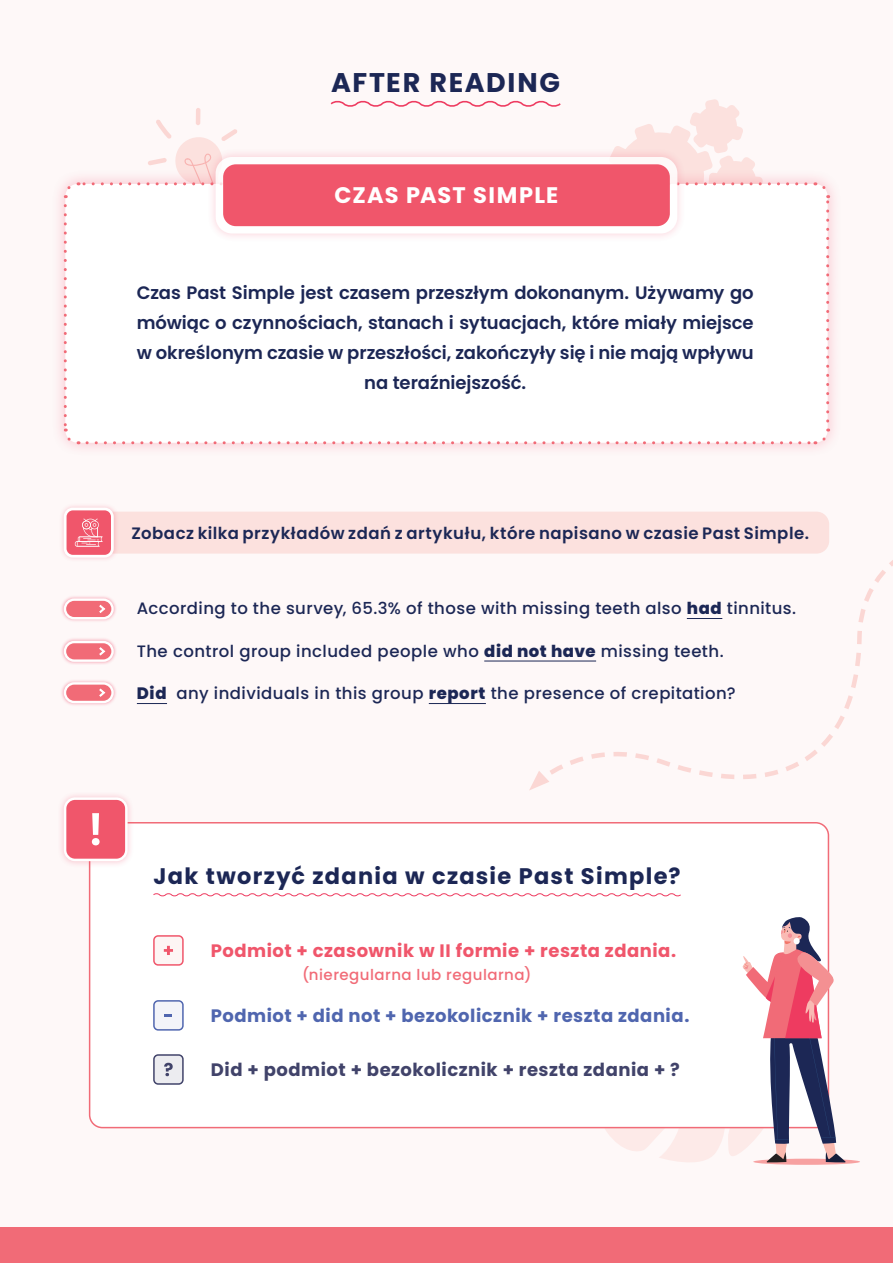
<style>
.page{position:relative;width:893px;height:1263px;background:#fef8f8}
.page>*{position:absolute;margin:0;border:0;box-sizing:border-box;transform-origin:0 0}
.t1{font:700 27px "Poppins";letter-spacing:.065em;color:#1c2755}
.t2{font:700 22.5px "Poppins";letter-spacing:.055em;color:#1c2755}
.t3{font:700 22.5px "Poppins";letter-spacing:.05em;color:#fff}
.t4{font:600 18px/30px "Poppins";letter-spacing:-.005em;color:#1c2755;text-align:center}
.t5{font:700 18px "Poppins";letter-spacing:.03em;color:#5066af}
.t6{font:700 18px "Poppins";letter-spacing:.025em;color:#f0566b}
.t7{font:700 18px "Poppins";letter-spacing:.03em;color:#41436a}
.t8{font:500 16.5px "Poppins";letter-spacing:.025em;color:#1c2755}
.t9{font:600 16.5px "Poppins";letter-spacing:.03em;color:#1c2755}
.t10{font:500 15px "Poppins";letter-spacing:.03em;color:#f16b77}
.s1{font-weight:800}
</style>
<div class="page">
<div style="left:67px;top:512px;width:762px;height:42px;background:#fce1de;border-radius:13px"></div>
<div style="left:60px;top:595px;width:57px;height:28px;background:#ee3b60;opacity:.5"></div>
<div style="left:65px;top:600px;width:48px;height:18px;background:#f16b77;border-radius:9px"></div>
<div style="left:64px;top:598px;width:50px;height:21px;border:2px solid #fff;border-radius:9px"></div>
<svg style="left:99px;top:605px;width:6px;height:8px"></svg>
<div style="left:51px;top:169px;width:792px;height:288px;background:#fdf2f3"></div>
<svg style="left:62px;top:99px;width:769px;height:347px"></svg>
<div style="left:207px;top:148px;width:480px;height:94px;background:#ee3b60;opacity:.3"></div>
<div style="left:216px;top:157px;width:461px;height:77px;background:#fff;border-radius:16px"></div>
<div style="left:223px;top:164px;width:447px;height:62px;background:#f0566b;border-radius:13px"></div>
<div style="left:59px;top:503px;width:60px;height:60px;background:#ee3b60;opacity:.3"></div>
<div style="left:65px;top:509px;width:47px;height:47px;background:#f0566b;border-radius:8px"></div>
<div style="left:64px;top:508px;width:50px;height:50px;border:3px solid #fff;border-radius:8px"></div>
<div style="left:60px;top:637px;width:57px;height:28px;background:#ee3b60;opacity:.5"></div>
<div style="left:65px;top:642px;width:48px;height:19px;background:#f16b77;border-radius:9px"></div>
<div style="left:64px;top:641px;width:50px;height:21px;border:2px solid #fff;border-radius:9px"></div>
<div style="left:60px;top:679px;width:57px;height:27px;background:#ee3b60;opacity:.5"></div>
<div style="left:65px;top:683px;width:48px;height:19px;background:#f16b77;border-radius:9px"></div>
<div style="left:64px;top:682px;width:50px;height:21px;border:2px solid #fff;border-radius:9px"></div>
<div style="left:90px;top:823px;width:738px;height:304px;background:#fff;border-radius:13px"></div>
<div style="left:57px;top:791px;width:77px;height:77px;background:#ee3b60;opacity:.3"></div>
<div style="left:65px;top:799px;width:61px;height:61px;background:#f0566b;border-radius:10px"></div>
<div style="left:64px;top:797px;width:64px;height:64px;border:3px solid #fff;border-radius:10px"></div>
<svg style="left:89px;top:647px;width:772px;height:253px"></svg>
<div style="left:154px;top:1055px;width:29px;height:29px;background:#ececf0;border-radius:4px"></div>
<div style="left:153px;top:1054px;width:31px;height:31px;border:2px solid #41436a;border-radius:4px"></div>
<svg style="left:164px;top:1063px;width:9px;height:13px"></svg>
<div style="left:154px;top:1001px;width:29px;height:29px;background:#f3f4f9;border-radius:4px"></div>
<div style="left:153px;top:1000px;width:31px;height:31px;border:2px solid #5066af;border-radius:4px"></div>
<svg style="left:164px;top:1014px;width:8px;height:3px"></svg>
<div style="left:154px;top:936px;width:29px;height:29px;background:#fdf5f4;border-radius:4px"></div>
<div style="left:153px;top:935px;width:31px;height:31px;border:2px solid #f0566b;border-radius:4px"></div>
<svg style="left:164px;top:946px;width:9px;height:9px"></svg>
<svg style="left:753px;top:1159px;width:107px;height:6px"></svg>
<svg style="left:591px;top:916px;width:255px;height:249px"></svg>
<svg style="left:75px;top:519px;width:28px;height:27px"></svg>
<div style="left:0;top:1227px;width:893px;height:36px;background:#f16b77"></div>
<h1 class="t1" style="left:331px;top:67px;width:231px">AFTER READING</h1>
<p class="t3" style="left:335px;top:182px;width:225px">CZAS PAST SIMPLE</p>
<p class="t4" style="left:137px;top:278px;width:618px">Czas Past Simple jest czasem przeszłym dokonanym. Używamy go mówiąc o czynnościach, stanach i sytuacjach, które miały miejsce w określonym czasie w przeszłości, zakończyły się i nie mają wpływu na teraźniejszość.</p>
<p class="t9" style="left:131px;top:524px;width:679px">Zobacz kilka przykładów zdań z artykułu, które napisano w czasie Past Simple.</p>
<p class="t8" style="left:137px;top:599px;width:661px">According to the survey, 65.3% of those with missing teeth also <span class="s1">had</span> tinnitus.</p>
<p class="t8" style="left:137px;top:641px;width:588px">The control group included people who <span class="s1">did not have</span> missing teeth.</p>
<p class="t8" style="left:137px;top:684px;width:600px"><span class="s1">Did</span> any individuals in this group <span class="s1">report</span> the presence of crepitation?</p>
<p class="t2" style="left:154px;top:863px;width:528px">Jak tworzyć zdania w czasie Past Simple?</p>
<p class="t6" style="left:211px;top:940px;width:467px">Podmiot + czasownik w II formie + reszta zdania.</p>
<p class="t10" style="left:302px;top:966px;width:231px">(nieregularna lub regularna)</p>
<p class="t5" style="left:211px;top:1005px;width:480px">Podmiot + did not + bezokolicznik + reszta zdania.</p>
<p class="t7" style="left:211px;top:1059px;width:470px">Did + podmiot + bezokolicznik + reszta zdania + ?</p>
</div>
